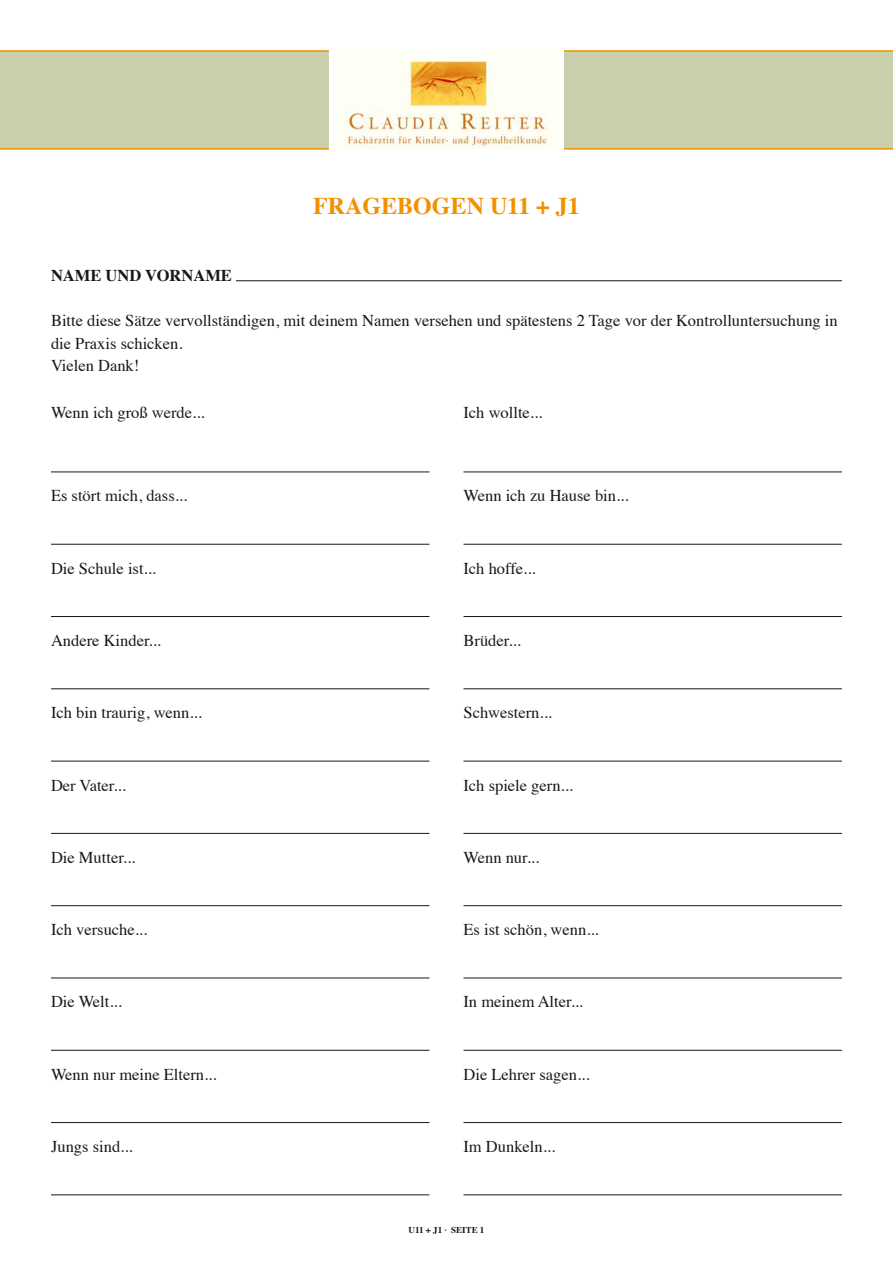
<style>
.page{position:relative;width:893px;height:1263px;background:#fff}
.page>*{position:absolute;margin:0;border:0;box-sizing:border-box;transform-origin:0 0}
.t1{font:700 24px "Times";color:#f29100}
.t2{font:16.5px/22.5px "Times";color:#1a171c}
.t3{font:700 16.5px "Times";color:#1a171c}
.t4{font:700 9px "Times";color:#1a171c}
</style>
<div class="page">
<hr style="left:236px;top:280px;width:606px;height:1px;background:#1a171c">
<hr style="left:51px;top:471px;width:378px;height:1px;background:#1a171c">
<hr style="left:463px;top:471px;width:379px;height:1px;background:#1a171c">
<hr style="left:51px;top:544px;width:378px;height:1px;background:#1a171c">
<hr style="left:463px;top:544px;width:379px;height:1px;background:#1a171c">
<hr style="left:51px;top:616px;width:378px;height:1px;background:#1a171c">
<hr style="left:463px;top:616px;width:379px;height:1px;background:#1a171c">
<hr style="left:51px;top:688px;width:378px;height:1px;background:#1a171c">
<hr style="left:463px;top:688px;width:379px;height:1px;background:#1a171c">
<hr style="left:51px;top:761px;width:378px;height:1px;background:#1a171c">
<hr style="left:463px;top:761px;width:379px;height:1px;background:#1a171c">
<hr style="left:51px;top:833px;width:378px;height:1px;background:#1a171c">
<hr style="left:463px;top:833px;width:379px;height:1px;background:#1a171c">
<hr style="left:51px;top:905px;width:378px;height:1px;background:#1a171c">
<hr style="left:463px;top:905px;width:379px;height:1px;background:#1a171c">
<hr style="left:51px;top:977px;width:378px;height:1px;background:#1a171c">
<hr style="left:463px;top:977px;width:379px;height:1px;background:#1a171c">
<hr style="left:51px;top:1050px;width:378px;height:1px;background:#1a171c">
<hr style="left:463px;top:1050px;width:379px;height:1px;background:#1a171c">
<hr style="left:51px;top:1122px;width:378px;height:1px;background:#1a171c">
<hr style="left:463px;top:1122px;width:379px;height:1px;background:#1a171c">
<hr style="left:51px;top:1194px;width:378px;height:1px;background:#1a171c">
<hr style="left:463px;top:1194px;width:379px;height:1px;background:#1a171c">
<div style="left:0;top:50px;width:893px;height:100px;background:#c9cfac"></div>
<svg style="left:327px;top:50px;width:239px;height:100px"></svg>
<h1 class="t1" style="left:313px;top:183px;width:268px">FRAGEBOGEN U11 + J1</h1>
<p class="t3" style="left:51px;top:260px;width:182px">NAME UND VORNAME</p>
<p class="t2" style="left:51px;top:308px;width:788px">Bitte diese Sätze vervollständigen, mit deinem Namen versehen und spätestens 2 Tage vor der Kontrolluntersuchung in die Praxis schicken.<br>Vielen Dank!</p>
<p class="t2" style="left:51px;top:400px;width:155px">Wenn ich groß werde...</p>
<p class="t2" style="left:463px;top:400px;width:80px">Ich wollte...</p>
<p class="t2" style="left:51px;top:483px;width:138px">Es stört mich, dass...</p>
<p class="t2" style="left:463px;top:483px;width:167px">Wenn ich zu Hause bin...</p>
<p class="t2" style="left:51px;top:555px;width:106px">Die Schule ist...</p>
<p class="t2" style="left:463px;top:555px;width:74px">Ich hoffe...</p>
<p class="t2" style="left:51px;top:628px;width:111px">Andere Kinder...</p>
<p class="t2" style="left:463px;top:628px;width:59px">Brüder...</p>
<p class="t2" style="left:51px;top:700px;width:152px">Ich bin traurig, wenn...</p>
<p class="t2" style="left:463px;top:700px;width:90px">Schwestern...</p>
<p class="t2" style="left:51px;top:772px;width:76px">Der Vater...</p>
<p class="t2" style="left:463px;top:772px;width:111px">Ich spiele gern...</p>
<p class="t2" style="left:51px;top:844px;width:86px">Die Mutter...</p>
<p class="t2" style="left:463px;top:844px;width:77px">Wenn nur...</p>
<p class="t2" style="left:51px;top:917px;width:98px">Ich versuche...</p>
<p class="t2" style="left:463px;top:917px;width:137px">Es ist schön, wenn...</p>
<p class="t2" style="left:51px;top:989px;width:72px">Die Welt...</p>
<p class="t2" style="left:463px;top:989px;width:121px">In meinem Alter...</p>
<p class="t2" style="left:51px;top:1061px;width:167px">Wenn nur meine Eltern...</p>
<p class="t2" style="left:463px;top:1061px;width:127px">Die Lehrer sagen...</p>
<p class="t2" style="left:51px;top:1134px;width:83px">Jungs sind...</p>
<p class="t2" style="left:463px;top:1134px;width:93px">Im Dunkeln...</p>
<p class="t4" style="left:409px;top:1221px;width:77px">U11 + J1 · SEITE 1</p>
</div>
